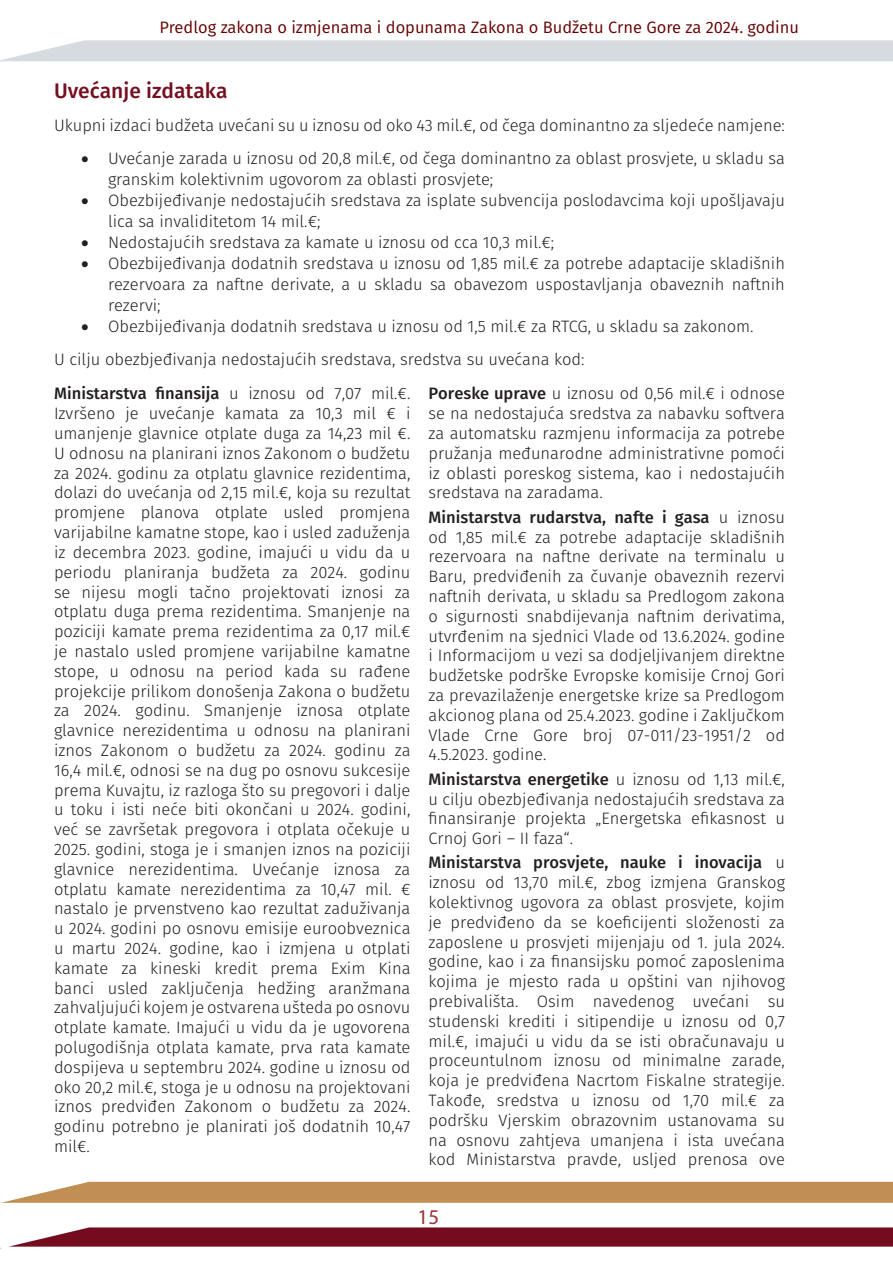
<style>
.page{position:relative;width:893px;height:1263px;background:#fff}
.page>*{position:absolute;margin:0;border:0;box-sizing:border-box;transform-origin:0 0}
.Opis_tabela_i_grafik{font:500 21px "Fira Sans";color:#740f20}
.t1{font:21px "Myriad Pro";color:#933}
.Obican_text{font:300 16.5px/19.8px "Fira Sans";color:#231f20;text-align:justify}
.t2{font:16.5px "Fira Sans";color:#600}
.s1{font-weight:500}
</style>
<div class="page">
<svg style="left:0;top:40px;width:893px;height:21px;background:#d8dde1"></svg>
<svg style="left:11px;top:1227px;width:882px;height:19px;background:#7d1c2d"></svg>
<svg style="left:0;top:1182px;width:893px;height:21px;background:#c4945d"></svg>
<p class="t2" style="left:160px;top:15px;width:641px">Predlog zakona o izmjenama i dopunama Zakona o Budžetu Crne Gore za 2024. godinu</p>
<p class="Opis_tabela_i_grafik" style="left:54px;top:73px;width:175px">Uvećanje izdataka</p>
<p class="Obican_text" style="left:54px;top:115px;width:732px">Ukupni izdaci budžeta uvećani su u iznosu od oko 43 mil.€, od čega dominantno za sljedeće namjene:</p>
<p class="Obican_text" style="left:108px;top:147px;width:678px;line-height:21px;text-indent:-27px">• Uvećanje zarada u iznosu od 20,8 mil.€, od čega dominantno za oblast prosvjete, u skladu sa granskim kolektivnim ugovorom za oblasti prosvjete;</p>
<p class="Obican_text" style="left:108px;top:189px;width:678px;line-height:21px;text-indent:-27px">• Obezbijeđivanje nedostajućih sredstava za isplate subvencija poslodavcima koji upošljavaju lica sa invaliditetom 14 mil.€;</p>
<p class="Obican_text" style="left:81px;top:232px;width:475px">• Nedostajućih sredstava za kamate u iznosu od cca 10,3 mil.€;</p>
<p class="Obican_text" style="left:108px;top:252px;width:678px;line-height:21px;text-indent:-27px">• Obezbijeđivanja dodatnih sredstava u iznosu od 1,85 mil.€ za potrebe adaptacije skladišnih rezervoara za naftne derivate, a u skladu sa obavezom uspostavljanja obaveznih naftnih rezervi;</p>
<p class="Obican_text" style="left:81px;top:316px;width:674px">• Obezbijeđivanja dodatnih sredstava u iznosu od 1,5 mil.€ za RTCG, u skladu sa zakonom.</p>
<p class="Obican_text" style="left:54px;top:349px;width:532px">U cilju obezbjeđivanja nedostajućih sredstava, sredstva su uvećana kod:</p>
<p class="Obican_text" style="left:54px;top:384px;width:358px"><span class="s1">Ministarstva finansija</span> u iznosu od 7,07 mil.€.<br>Izvršeno je uvećanje kamata za 10,3 mil € i umanjenje glavnice otplate duga za 14,23 mil €.<br>U odnosu na planirani iznos Zakonom o budžetu za 2024. godinu za otplatu glavnice rezidentima, dolazi do uvećanja od 2,15 mil.€, koja su rezultat promjene planova otplate usled promjena varijabilne kamatne stope, kao i usled zaduženja iz decembra 2023. godine, imajući u vidu da u periodu planiranja budžeta za 2024. godinu se nijesu mogli tačno projektovati iznosi za otplatu duga prema rezidentima. Smanjenje na poziciji kamate prema rezidentima za 0,17 mil.€ je nastalo usled promjene varijabilne kamatne stope, u odnosu na period kada su rađene projekcije prilikom donošenja Zakona o budžetu za 2024. godinu. Smanjenje iznosa otplate glavnice nerezidentima u odnosu na planirani iznos Zakonom o budžetu za 2024. godinu za 16,4 mil.€, odnosi se na dug po osnovu sukcesije prema Kuvajtu, iz razloga što su pregovori i dalje u toku i isti neće biti okončani u 2024. godini, već se završetak pregovora i otplata očekuje u 2025. godini, stoga je i smanjen iznos na poziciji glavnice nerezidentima. Uvećanje iznosa za otplatu kamate nerezidentima za 10,47 mil. € nastalo je prvenstveno kao rezultat zaduživanja u 2024. godini po osnovu emisije euroobveznica u martu 2024. godine, kao i izmjena u otplati kamate za kineski kredit prema Exim Kina banci usled zaključenja hedžing aranžmana zahvaljujući kojem je ostvarena ušteda po osnovu otplate kamate. Imajući u vidu da je ugovorena polugodišnja otplata kamate, prva rata kamate dospijeva u septembru 2024. godine u iznosu od oko 20,2 mil.€, stoga je u odnosu na projektovani iznos predviđen Zakonom o budžetu za 2024. godinu potrebno je planirati još dodatnih 10,47 mil€.</p>
<p class="Obican_text" style="left:428px;top:384px;width:358px"><span class="s1">Poreske uprave</span> u iznosu od 0,56 mil.€ i odnose se na nedostajuća sredstva za nabavku softvera za automatsku razmjenu informacija za potrebe pružanja međunarodne administrativne pomoći iz oblasti poreskog sistema, kao i nedostajućih sredstava na zaradama.</p>
<p class="Obican_text" style="left:428px;top:507px;width:358px"><span class="s1">Ministarstva rudarstva, nafte i gasa</span> u iznosu od 1,85 mil.€ za potrebe adaptacije skladišnih rezervoara na naftne derivate na terminalu u Baru, predviđenih za čuvanje obaveznih rezervi naftnih derivata, u skladu sa Predlogom zakona o sigurnosti snabdijevanja naftnim derivatima, utvrđenim na sjednici Vlade od 13.6.2024. godine i Informacijom u vezi sa dodjeljivanjem direktne budžetske podrške Evropske komisije Crnoj Gori za prevazilaženje energetske krize sa Predlogom akcionog plana od 25.4.2023. godine i Zaključkom Vlade Crne Gore broj 07-011/23-1951/2 od 4.5.2023. godine.</p>
<p class="Obican_text" style="left:428px;top:769px;width:358px"><span class="s1">Ministarstva energetike</span> u iznosu od 1,13 mil.€, u cilju obezbjeđivanja nedostajućih sredstava za finansiranje projekta „Energetska efikasnost u Crnoj Gori – II faza“.</p>
<p class="Obican_text" style="left:428px;top:853px;width:358px"><span class="s1">Ministarstva prosvjete, nauke i inovacija</span> u iznosu od 13,70 mil.€, zbog izmjena Granskog kolektivnog ugovora za oblast prosvjete, kojim je predviđeno da se koeficijenti složenosti za zaposlene u prosvjeti mijenjaju od 1. jula 2024. godine, kao i za finansijsku pomoć zaposlenima kojima je mjesto rada u opštini van njihovog prebivališta. Osim navedenog uvećani su studenski krediti i sitipendije u iznosu od 0,7 mil.€, imajući u vidu da se isti obračunavaju u proceuntulnom iznosu od minimalne zarade, koja je predviđena Nacrtom Fiskalne strategije.<br>Takođe, sredstva u iznosu od 1,70 mil.€ za podršku Vjerskim obrazovnim ustanovama su na osnovu zahtjeva umanjena i ista uvećana kod Ministarstva pravde, usljed prenosa ove</p>
<p class="t1" style="left:418px;top:1203px;width:23px">15</p>
</div>
